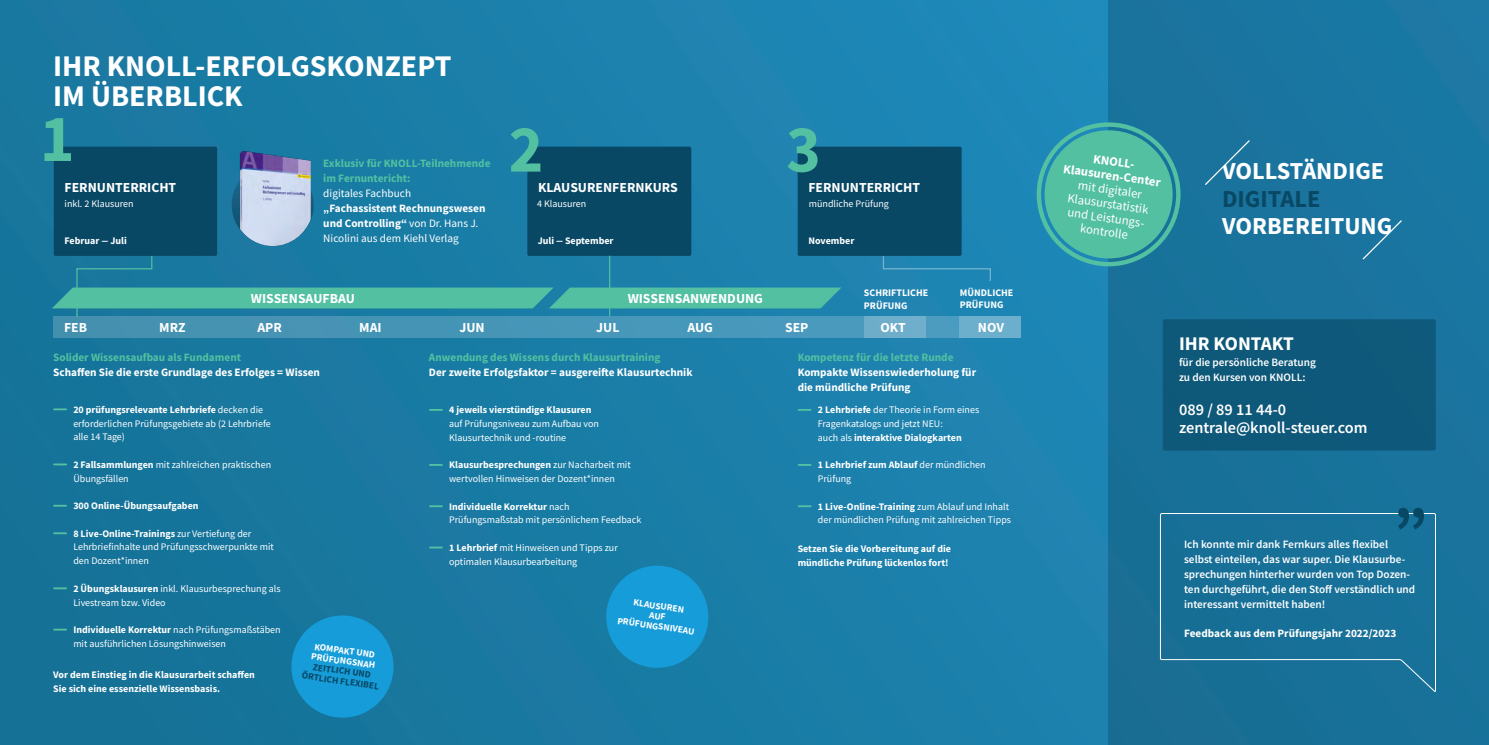
<style>
.page{position:relative;width:1489px;height:745px;background:#fff}
.page>*{position:absolute;margin:0;border:0;box-sizing:border-box;transform-origin:0 0}
.t1{font:700 65.5px "Source Sans Pro";color:#52c0a1}
.t2{font:700 30px/30px "Source Sans Pro";color:#fff}
.t3{font:700 24.38px "Source Sans Pro";color:#fff}
.t4{font:700 24.38px "Source Sans Pro";color:#084865}
.t5{font:700 19.25px "Source Sans Pro";color:#fff}
.t6{font:600 16.25px/17.5px "Source Sans Pro";color:#fff}
.t7{font:700 13.75px "Source Sans Pro";color:#fff}
.t8{font:12.62px/14.1px "Source Sans Pro";color:#fff;text-align:center}
.t9{font:700 12.62px/14.1px "Source Sans Pro";color:#fff;text-align:center}
.t10{font:700 11.25px/15px "Source Sans Pro";color:#fff}
.t11{font:600 11.25px/15px "Source Sans Pro";color:#fff}
.t12{font:700 11.25px/15px "Source Sans Pro";color:#52c0a1}
.t13{font:11.25px "Source Sans Pro";color:#fff}
.t14{font:10px/13.8px "Source Sans Pro";color:#fff}
.t15{font:700 10px/13.8px "Source Sans Pro";color:#fff}
.t16{font:700 9.5px/10.1px "Source Sans Pro";color:#fff}
.t17{font:700 9.5px/10.1px "Source Sans Pro";color:#084865;text-align:center}
.s1{font-weight:400}
.s2{font-weight:700}
</style>
<div class="page">
<div style="left:0;top:0;width:1488px;height:744px;background:linear-gradient(to bottom,#1c82ae,#1979a0)"></div>
<div style="left:1107px;top:0;width:381px;height:744px;background:#19739c"></div>
<div style="left:53px;top:316px;width:967px;height:22px;background:#4695b6"></div>
<div style="left:54px;top:146px;width:163px;height:110px;background:#084865;border-radius:2px"></div>
<div style="left:797px;top:146px;width:164px;height:110px;background:#084865;border-radius:2px"></div>
<div style="left:1162px;top:319px;width:273px;height:131px;background:#0e597b;border-radius:2px"></div>
<div style="left:527px;top:146px;width:164px;height:110px;background:#084865;border-radius:2px"></div>
<svg style="left:54px;top:408px;width:12px;height:2px"></svg>
<svg style="left:54px;top:463px;width:12px;height:2px"></svg>
<svg style="left:54px;top:504px;width:12px;height:2px"></svg>
<svg style="left:54px;top:532px;width:12px;height:2px"></svg>
<svg style="left:54px;top:587px;width:12px;height:2px"></svg>
<svg style="left:54px;top:628px;width:12px;height:2px"></svg>
<svg style="left:430px;top:408px;width:12px;height:2px"></svg>
<svg style="left:430px;top:463px;width:12px;height:2px"></svg>
<svg style="left:430px;top:505px;width:12px;height:2px"></svg>
<svg style="left:430px;top:546px;width:12px;height:2px"></svg>
<svg style="left:798px;top:408px;width:12px;height:2px"></svg>
<svg style="left:798px;top:463px;width:12px;height:2px"></svg>
<svg style="left:798px;top:505px;width:12px;height:2px"></svg>
<svg style="left:52px;top:255px;width:789px;height:63px;background:#2d92a4"></svg>
<svg style="left:882px;top:255px;width:109px;height:27px;background:#2185b2"></svg>
<div style="left:863px;top:316px;width:62px;height:22px;background:#6faecb"></div>
<div style="left:958px;top:316px;width:62px;height:22px;background:#6bafcd"></div>
<div style="left:291px;top:615px;width:102px;height:102px;background:#169cd8;border-radius:50%"></div>
<div style="left:606px;top:565px;width:102px;height:102px;background:#169cd8;border-radius:50%"></div>
<div style="left:232px;top:164px;width:82px;height:82px;background:#175b7b;border-radius:41px"></div>
<img style="left:239px;top:151px;width:72px;height:95px">
<div style="left:1036px;top:122px;width:144px;height:144px;border:4px solid #52c0a1;border-radius:50%"></div>
<div style="left:1044px;top:130px;width:128px;height:128px;background:#52c0a1;border-radius:50%"></div>
<svg style="left:1205px;top:140px;width:45px;height:45px"></svg>
<svg style="left:1362px;top:220px;width:40px;height:40px"></svg>
<svg style="left:1159px;top:512px;width:276px;height:179px"></svg>
<svg style="left:1397px;top:507px;width:26px;height:22px"></svg>
<hr style="left:609px;top:255px;width:1px;height:61px;background:#52c0a1">
<h2 class="t2" style="left:53px;top:50px;width:400px">IHR KNOLL-ERFOLGSKONZEPT<br>IM ÜBERBLICK</h2>
<h1 class="t1" style="left:40px;top:95px;width:36px">1</h1>
<h1 class="t1" style="left:508px;top:105px;width:36px">2</h1>
<h1 class="t1" style="left:786px;top:105px;width:36px">3</h1>
<p class="t12" style="left:323px;top:156px;width:169px">Exklusiv für KNOLL-Teilnehmende im Fernuntericht:</p>
<p class="t13" style="left:323px;top:186px;width:89px">digitales Fachbuch</p>
<p class="t10" style="left:323px;top:201px;width:164px">„Fachassistent Rechnungswesen und Controlling“ <span class="s1">von Dr. Hans J.<br>Nicolini aus dem Kiehl Verlag</span></p>
<h3 class="t7" style="left:65px;top:178px;width:113px">FERNUNTERRICHT</h3>
<h3 class="t7" style="left:538px;top:178px;width:141px">KLAUSURENFERNKURS</h3>
<h3 class="t7" style="left:808px;top:178px;width:113px">FERNUNTERRICHT</h3>
<p class="t14" style="left:65px;top:196px;width:71px">inkl. 2 Klausuren</p>
<p class="t14" style="left:537px;top:196px;width:51px">4 Klausuren</p>
<p class="t14" style="left:808px;top:196px;width:82px">mündliche Prüfung</p>
<p class="t15" style="left:537px;top:233px;width:77px">Juli — September</p>
<p class="t15" style="left:808px;top:233px;width:47px">November</p>
<p class="t15" style="left:65px;top:233px;width:64px">Februar — Juli</p>
<h3 class="t7" style="left:251px;top:289px;width:105px">WISSENSAUFBAU</h3>
<h3 class="t7" style="left:627px;top:289px;width:137px">WISSENSANWENDUNG</h3>
<h3 class="t7" style="left:64px;top:317px;width:25px">FEB</h3>
<h3 class="t7" style="left:159px;top:317px;width:28px">MRZ</h3>
<h3 class="t7" style="left:257px;top:317px;width:26px">APR</h3>
<h3 class="t7" style="left:359px;top:317px;width:24px">MAI</h3>
<h3 class="t7" style="left:459px;top:317px;width:27px">JUN</h3>
<h3 class="t7" style="left:596px;top:317px;width:25px">JUL</h3>
<h3 class="t7" style="left:687px;top:317px;width:27px">AUG</h3>
<h3 class="t7" style="left:785px;top:317px;width:25px">SEP</h3>
<p class="t15" style="left:864px;top:286px;width:66px;line-height:12.5px">SCHRIFTLICHE<br>PRÜFUNG</p>
<p class="t15" style="left:959px;top:286px;width:55px;line-height:12.5px">MÜNDLICHE<br>PRÜFUNG</p>
<h3 class="t7" style="left:880px;top:317px;width:27px">OKT</h3>
<h3 class="t7" style="left:977px;top:317px;width:28px">NOV</h3>
<p class="t12" style="left:53px;top:350px;width:189px">Solider Wissensaufbau als Fundament</p>
<p class="t10" style="left:53px;top:365px;width:268px">Schaffen Sie die erste Grundlage des Erfolges = Wissen</p>
<p class="t14" style="left:73px;top:402px;width:199px"><span class="s2">20 prüfungsrelevante Lehrbriefe</span> decken die erforderlichen Prüfungsgebiete ab (2 Lehrbriefe alle 14 Tage)</p>
<p class="t14" style="left:73px;top:457px;width:199px"><span class="s2">2 Fallsammlungen</span> mit zahlreichen praktischen<br>Übungsfällen</p>
<p class="t15" style="left:73px;top:498px;width:127px">300 Online-Übungsaufgaben</p>
<p class="t14" style="left:73px;top:526px;width:202px"><span class="s2">8 Live-Online-Trainings</span> zur Vertiefung der<br>Lehrbriefinhalte und Prüfungsschwerpunkte mit den Dozent*innen</p>
<p class="t14" style="left:73px;top:581px;width:209px"><span class="s2">2 Übungsklausuren</span> inkl. Klausurbesprechung als<br>Livestream bzw. Video</p>
<p class="t14" style="left:73px;top:622px;width:209px"><span class="s2">Individuelle Korrektur</span> nach Prüfungsmaßstäben mit ausführlichen Lösungshinweisen</p>
<p class="t15" style="left:53px;top:667px;width:203px">Vor dem Einstieg in die Klausurarbeit schaffen<br>Sie sich eine essenzielle Wissensbasis.</p>
<p class="t16" style="left:313px;top:640px;width:66px;rotate:8deg">KOMPAKT UND<br>PRÜFUNGSNAH</p>
<p class="t17" style="left:304px;top:659px;width:79px;rotate:8deg">ZEITLICH UND<br>ÖRTLICH FLEXIBEL</p>
<p class="t12" style="left:429px;top:350px;width:233px">Anwendung des Wissens durch Klausurtraining</p>
<p class="t10" style="left:429px;top:365px;width:265px">Der zweite Erfolgsfaktor = ausgereifte Klausurtechnik</p>
<p class="t15" style="left:449px;top:402px;width:144px">4 jeweils vierstündige Klausuren</p>
<p class="t14" style="left:449px;top:416px;width:151px">auf Prüfungsniveau zum Aufbau von<br>Klausurtechnik und -routine</p>
<p class="t14" style="left:449px;top:458px;width:183px"><span class="s2">Klausurbesprechungen</span> zur Nacharbeit mit wertvollen Hinweisen der Dozent*innen</p>
<p class="t14" style="left:449px;top:499px;width:194px"><span class="s2">Individuelle Korrektur</span> nach<br>Prüfungsmaßstab mit persönlichem Feedback</p>
<p class="t14" style="left:449px;top:540px;width:170px"><span class="s2">1 Lehrbrief</span> mit Hinweisen und Tipps zur optimalen Klausurbearbeitung</p>
<p class="t16" style="left:621px;top:595px;width:79px;text-align:center;rotate:8deg">KLAUSUREN<br>AUF<br>PRÜFUNGSNIVEAU</p>
<p class="t12" style="left:797px;top:350px;width:157px">Kompetenz für die letzte Runde</p>
<p class="t10" style="left:797px;top:365px;width:180px">Kompakte Wissenswiederholung für die mündliche Prüfung</p>
<p class="t14" style="left:817px;top:403px;width:163px"><span class="s2">2 Lehrbriefe</span> der Theorie in Form eines<br>Fragenkatalogs und jetzt NEU:<br>auch als <span class="s2">interaktive Dialogkarten</span></p>
<p class="t14" style="left:817px;top:458px;width:169px"><span class="s2">1 Lehrbrief zum Ablauf</span> der mündlichen<br>Prüfung</p>
<p class="t14" style="left:817px;top:499px;width:195px"><span class="s2">1 Live-Online-Training</span> zum Ablauf und Inhalt der mündlichen Prüfung mit zahlreichen Tipps</p>
<p class="t15" style="left:797px;top:541px;width:155px">Setzen Sie die Vorbereitung auf die mündliche Prüfung lückenlos fort!</p>
<p class="t9" style="left:1066px;top:147px;width:100px;rotate:8deg">KNOLL-<br>Klausuren-Center</p>
<p class="t8" style="left:1070px;top:177px;width:83px;rotate:8deg">mit digitaler<br>Klausurstatistik und Leistungs&shy;kontrolle</p>
<h3 class="t3" style="left:1221px;top:155px;width:164px">VOLLSTÄNDIGE</h3>
<h3 class="t4" style="left:1221px;top:182px;width:100px">DIGITALE</h3>
<h3 class="t3" style="left:1221px;top:210px;width:172px">VORBEREITUNG</h3>
<h3 class="t5" style="left:1178px;top:330px;width:116px">IHR KONTAKT</h3>
<p class="t11" style="left:1178px;top:354px;width:138px">für die persönliche Beratung zu den Kursen von KNOLL:</p>
<h3 class="t6" style="left:1178px;top:400px;width:190px">089 / 89 11 44-0 zentrale@knoll-steuer.com</h3>
<p class="t11" style="left:1183px;top:536px;width:233px">Ich konnte mir dank Fernkurs alles flexibel selbst einteilen, das war super. Die Klausurbe&shy;sprechungen hinterher wurden von Top Dozen&shy;ten durchgeführt, die den Stoff verständlich und interessant vermittelt haben!</p>
<p class="t10" style="left:1183px;top:625px;width:214px">Feedback aus dem Prüfungsjahr 2022/2023</p>
</div>
